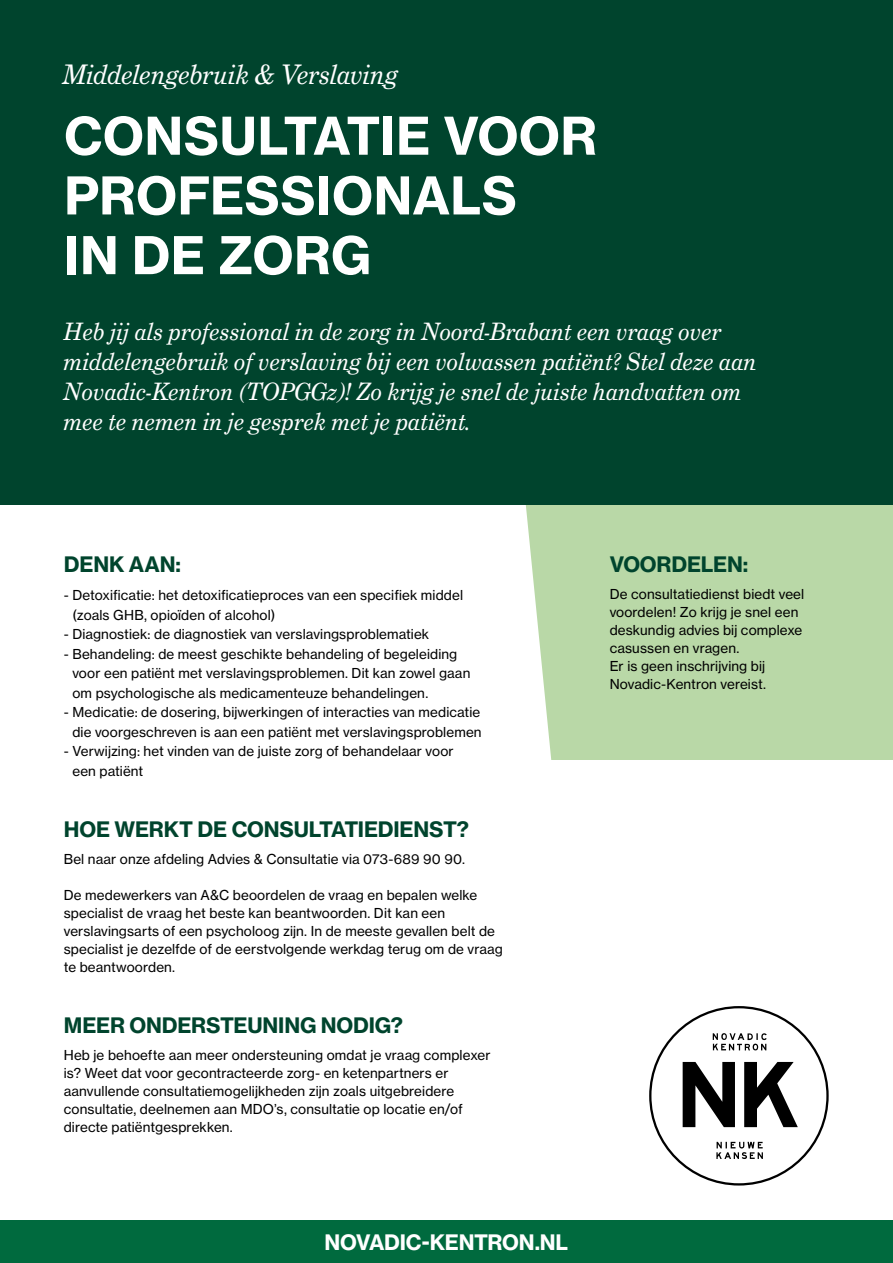
<style>
.page{position:relative;width:893px;height:1263px;background:#fff}
.page>*{position:absolute;margin:0;border:0;box-sizing:border-box;transform-origin:0 0}
.t1{font:51.15px/59.7px "N Haas Grotesk TX Pro 75 Bd";letter-spacing:.01em;color:#fff}
.t2{font:italic 27px "Grad";letter-spacing:-.01em;color:#fff}
.t3{font:italic 24px/30px "Grad";color:#fff}
.t4{font:21px "N Haas Grotesk TX Pro 75 Bd";letter-spacing:-.005em;color:#00442d}
.t5{font:21px "N Haas Grotesk TX Pro 75 Bd";letter-spacing:-.015em;color:#fff}
.t6{font:13.5px/18px "N Haas Grotesk TX Pro 55 Rg";letter-spacing:.01em;color:#000}
</style>
<div class="page">
<svg style="left:525px;top:505px;width:368px;height:255px;background:#bddaad"></svg>
<div style="left:0;top:0;width:893px;height:505px;background:#00442d"></div>
<div style="left:0;top:1220px;width:893px;height:43px;background:#006a3e"></div>
<svg style="left:649px;top:1006px;width:180px;height:179px"></svg>
<h2 class="t2" style="left:63px;top:58px;width:337px">Middelengebruik &amp; Verslaving</h2>
<h1 class="t1" style="left:64px;top:106px;width:534px">CONSULTATIE VOOR<br>PROFESSIONALS<br>IN DE ZORG</h1>
<p class="t3" style="left:64px;top:316px;width:694px">Heb jij als professional in de zorg in Noord-Brabant een vraag over middelengebruik of verslaving bij een volwassen patiënt? Stel deze aan Novadic-Kentron (TOPGGz)! Zo krijg je snel de juiste handvatten om mee te nemen in je gesprek met je patiënt.</p>
<h3 class="t4" style="left:64px;top:551px;width:118px">DENK AAN:</h3>
<p class="t6" style="left:72px;top:586px;width:392px;line-height:19.5px;text-indent:-9px">- Detoxificatie: het detoxificatieproces van een specifiek middel (zoals GHB, opioïden of alcohol)</p>
<p class="t6" style="left:64px;top:625px;width:367px">- Diagnostiek: de diagnostiek van verslavingsproblematiek</p>
<p class="t6" style="left:72px;top:644px;width:399px;line-height:19.5px;text-indent:-9px">- Behandeling: de meest geschikte behandeling of begeleiding voor een patiënt met verslavingsproblemen. Dit kan zowel gaan om psychologische als medicamenteuze behandelingen.</p>
<p class="t6" style="left:64px;top:703px;width:419px;line-height:19.5px;text-align:right">- Medicatie: de dosering, bijwerkingen of interacties van medicatie die voorgeschreven is aan een patiënt met verslavingsproblemen</p>
<p class="t6" style="left:72px;top:742px;width:383px;line-height:19.5px;text-indent:-9px">- Verwijzing: het vinden van de juiste zorg of behandelaar voor een patiënt</p>
<h3 class="t4" style="left:64px;top:816px;width:406px">HOE WERKT DE CONSULTATIEDIENST?</h3>
<p class="t6" style="left:64px;top:850px;width:403px">Bel naar onze afdeling Advies &amp; Consultatie via 073-689 90 90.</p>
<p class="t6" style="left:64px;top:886px;width:440px">De medewerkers van A&amp;C beoordelen de vraag en bepalen welke specialist de vraag het beste kan beantwoorden. Dit kan een verslavingsarts of een psycholoog zijn. In de meeste gevallen belt de specialist je dezelfde of de eerstvolgende werkdag terug om de vraag te beantwoorden.</p>
<h3 class="t4" style="left:64px;top:1012px;width:341px">MEER ONDERSTEUNING NODIG?</h3>
<p class="t6" style="left:64px;top:1046px;width:428px">Heb je behoefte aan meer ondersteuning omdat je vraag complexer is? Weet dat voor gecontracteerde zorg- en ketenpartners er aanvullende consultatiemogelijkheden zijn zoals uitgebreidere consultatie, deelnemen aan MDO’s, consultatie op locatie en/of directe patiëntgesprekken.</p>
<h3 class="t5" style="left:325px;top:1229px;width:245px">NOVADIC-KENTRON.NL</h3>
<h3 class="t4" style="left:610px;top:551px;width:140px">VOORDELEN:</h3>
<p class="t6" style="left:610px;top:585px;width:196px">De consultatiedienst biedt veel voordelen! Zo krijg je snel een deskundig advies bij complexe casussen en vragen.<br>Er is geen inschrijving bij<br>Novadic-Kentron vereist.</p>
</div>
